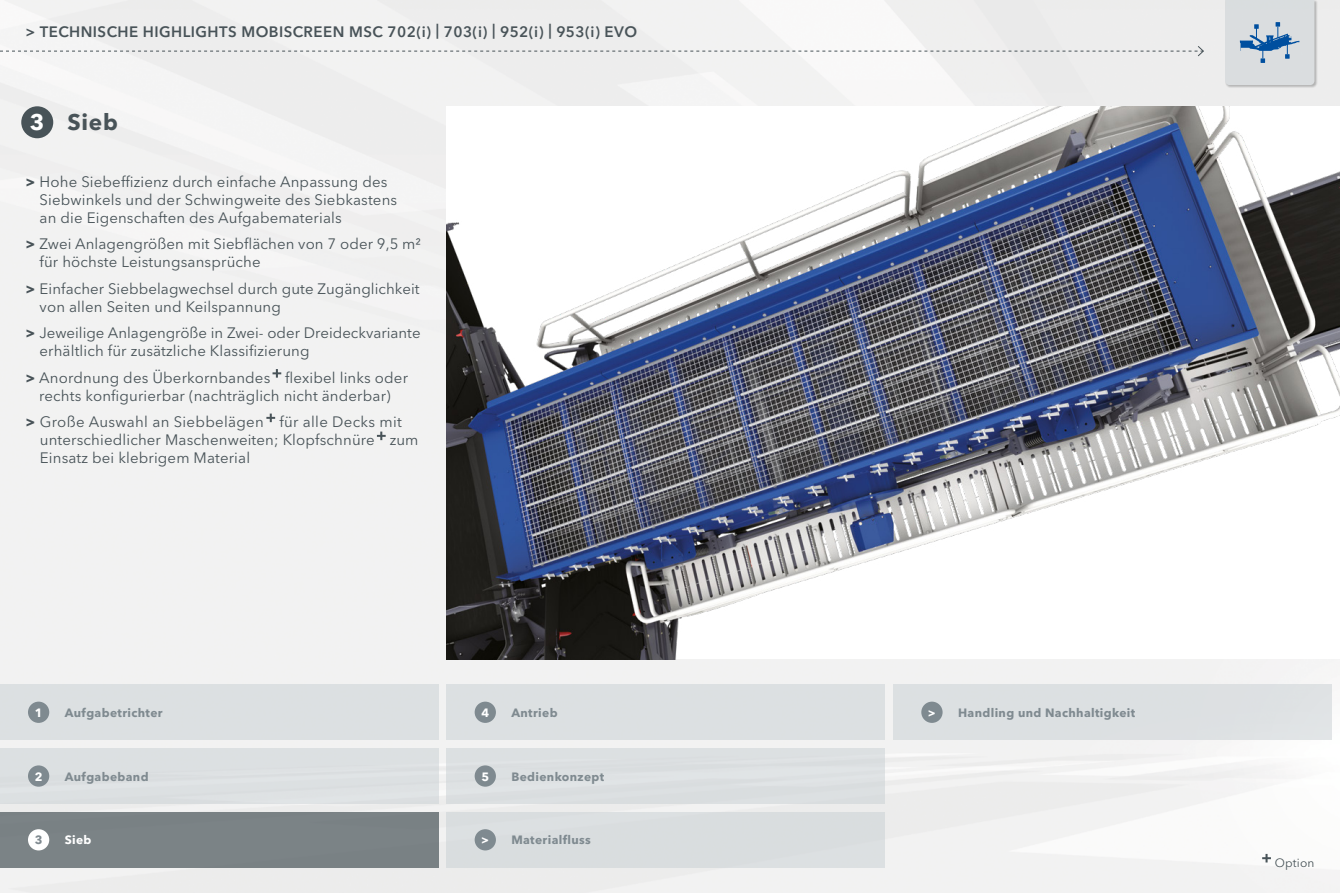
<style>
.page{position:relative;width:1340px;height:893px;background:#fff}
.page>*{position:absolute;margin:0;border:0;box-sizing:border-box;transform-origin:0 0}
.t1{font:700 22.5px "Avenir Next LT Pro";color:#485358}
.t2{font:15px/18px "Avenir Next LT Pro";letter-spacing:.01em;color:#485358}
.t3{font:600 15px "Avenir Next LT Pro";letter-spacing:.03em;color:#485358}
.t4{font:700 12px "Avenir Next LT Pro";letter-spacing:.03em;color:#7f8a90}
.t5{font:700 12px "Avenir Next LT Pro";color:#fff}
.t6{font:12px "Avenir Next LT Pro";letter-spacing:.01em;color:#485358}
.s1{color:#fff}
.s2{font-weight:700}
</style>
<div class="page">
<div style="left:0;top:0;width:1339px;height:893px;background:#f2f2f2"></div>
<svg style="left:272px;top:369px;width:9px;height:9px"></svg>
<svg style="left:266px;top:414px;width:9px;height:8px"></svg>
<svg style="left:377px;top:432px;width:9px;height:8px"></svg>
<div style="left:21px;top:106px;width:32px;height:32px;background:#485358;border-radius:50%"></div>
<svg style="left:0;top:45px;width:1204px;height:12px"></svg>
<div style="left:1224px;top:0;width:93px;height:88px;background:#000;opacity:.5"></div>
<img style="left:446px;top:106px;width:893px;height:553px">
<svg style="left:1262px;top:854px;width:8px;height:8px"></svg>
<div style="left:446px;top:748px;width:438px;height:56px;background:#dce0e2"></div>
<div style="left:474px;top:765px;width:22px;height:22px;background:#7f8a90;border-radius:50%"></div>
<div style="left:446px;top:812px;width:438px;height:55px;background:#d9dddf"></div>
<div style="left:474px;top:829px;width:22px;height:21px;background:#7f8a90;border-radius:50%"></div>
<div style="left:893px;top:685px;width:438px;height:55px;background:#dce0e2"></div>
<div style="left:921px;top:702px;width:21px;height:21px;background:#7f8a90;border-radius:50%"></div>
<div style="left:0;top:748px;width:438px;height:56px;background:#dce0e2"></div>
<div style="left:28px;top:765px;width:21px;height:22px;background:#7f8a90;border-radius:50%"></div>
<div style="left:0;top:812px;width:438px;height:55px;background:#7b8386"></div>
<div style="left:28px;top:829px;width:21px;height:21px;background:#fff;border-radius:50%"></div>
<div style="left:0;top:685px;width:438px;height:55px;background:#dce0e2"></div>
<div style="left:28px;top:702px;width:21px;height:21px;background:#7f8a90;border-radius:50%"></div>
<div style="left:446px;top:685px;width:438px;height:55px;background:#dce0e2"></div>
<div style="left:474px;top:702px;width:22px;height:21px;background:#7f8a90;border-radius:50%"></div>
<svg style="left:1225px;top:0;width:89px;height:85px;background:#c7d1d9"></svg>
<p class="t3" style="left:26px;top:22px;width:613px">&gt; TECHNISCHE HIGHLIGHTS MOBISCREEN MSC 702(i) | 703(i) | 952(i) | 953(i) EVO</p>
<h1 class="t1" style="left:30px;top:109px;width:89px"><span class="s1">3</span> Sieb</h1>
<p class="t2" style="left:40px;top:172px;width:359px;text-indent:-14px"><span class="s2">&gt;</span> Hohe Siebeffizienz durch einfache Anpassung des<br>Siebwinkels und der Schwingweite des Siebkastens an die Eigenschaften des Aufgabematerials</p>
<p class="t2" style="left:39px;top:235px;width:383px;text-indent:-14px"><span class="s2">&gt;</span> Zwei Anlagengrößen mit Siebflächen von 7 oder 9,5 m² für höchste Leistungsansprüche</p>
<p class="t2" style="left:40px;top:279px;width:381px;text-indent:-14px"><span class="s2">&gt;</span> Einfacher Siebbelagwechsel durch gute Zugänglichkeit von allen Seiten und Keilspannung</p>
<p class="t2" style="left:39px;top:324px;width:383px;text-indent:-14px"><span class="s2">&gt;</span> Jeweilige Anlagengröße in Zwei- oder Dreideckvariante erhältlich für zusätzliche Klassifizierung</p>
<p class="t2" style="left:26px;top:368px;width:384px;text-align:center"><span class="s2">&gt;</span> Anordnung des Überkornbandes flexibel links oder rechts konfigurierbar (nachträglich nicht änderbar)</p>
<p class="t2" style="left:40px;top:413px;width:380px;text-indent:-14px"><span class="s2">&gt;</span> Große Auswahl an Siebbelägen für alle Decks mit unterschiedlicher Maschenweiten; Klopfschnüre zum<br>Einsatz bei klebrigem Material</p>
<p class="t5" style="left:35px;top:705px;width:9px">1</p>
<p class="t4" style="left:65px;top:705px;width:99px">Aufgabetrichter</p>
<p class="t5" style="left:481px;top:705px;width:9px">4</p>
<p class="t4" style="left:511px;top:705px;width:48px">Antrieb</p>
<p class="t5" style="left:35px;top:769px;width:9px">2</p>
<p class="t4" style="left:65px;top:769px;width:85px">Aufgabeband</p>
<p class="t4" style="left:35px;top:833px;width:9px">3</p>
<p class="t5" style="left:65px;top:833px;width:28px">Sieb</p>
<p class="t5" style="left:481px;top:769px;width:9px">5</p>
<p class="t4" style="left:511px;top:769px;width:94px">Bedienkonzept</p>
<p class="t4" style="left:481px;top:833px;width:111px"><span class="s1">&gt;</span> Materialfluss</p>
<p class="t4" style="left:927px;top:705px;width:209px"><span class="s1">&gt;</span> Handling und Nachhaltigkeit</p>
<p class="t6" style="left:1274px;top:856px;width:41px">Option</p>
</div>
